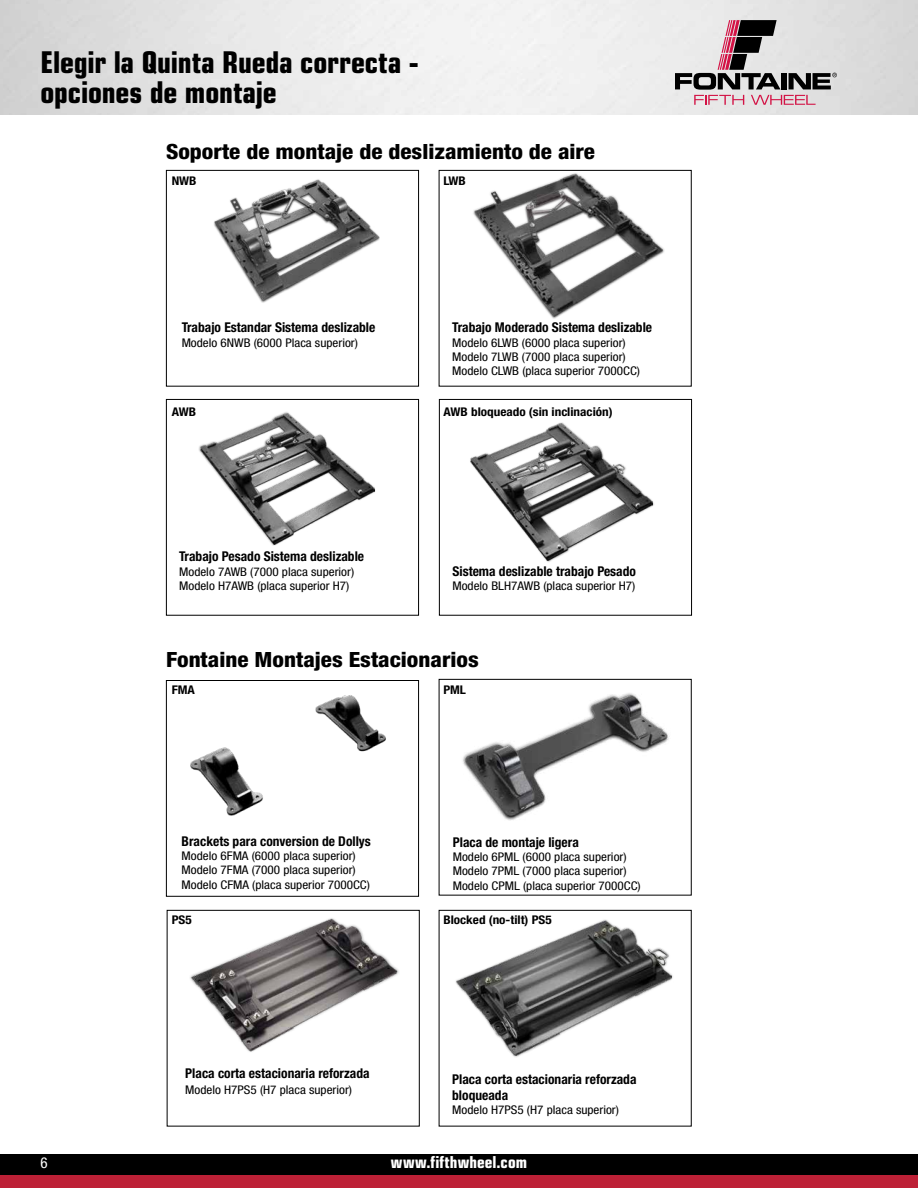
<style>
.page{position:relative;width:918px;height:1188px;background:#fff}
.page>*{position:absolute;margin:0;border:0;box-sizing:border-box;transform-origin:0 0}
.t1{font:700 condensed 30px/30px "Eurostile";letter-spacing:-.005em;color:#000}
.t2{font:800 condensed 21px "Helvetica Neue";color:#000;scale:1.1 1}
.t3{font:700 condensed 16.5px "Eurostile";letter-spacing:.01em;color:#fff}
.t4{font:condensed 15px "Helvetica Neue";color:#fff}
.t5{font:700 condensed 13.5px/16.2px "Helvetica Neue";color:#000}
.t6{font:condensed 12px/14.4px "Helvetica Neue";color:#000;scale:1.1 1}
.t7{font:700 condensed 12px "Helvetica Neue";color:#000;scale:1.1 1}
</style>
<div class="page">
<svg style="left:675px;top:20px;width:162px;height:85px;background:#b4aaad"></svg>
<div style="left:0;top:1174px;width:918px;height:14px;background:#bd2036"></div>
<div style="left:0;top:1154px;width:918px;height:20px;background:#000"></div>
<div style="left:166px;top:170px;width:253px;height:217px;border:1px solid #000"></div>
<div style="left:439px;top:399px;width:253px;height:217px;border:1px solid #000"></div>
<div style="left:439px;top:910px;width:253px;height:216px;border:1px solid #000"></div>
<div style="left:439px;top:170px;width:253px;height:217px;border:1px solid #000"></div>
<div style="left:439px;top:679px;width:253px;height:217px;border:1px solid #000"></div>
<div style="left:166px;top:680px;width:253px;height:217px;border:1px solid #000"></div>
<div style="left:166px;top:399px;width:253px;height:217px;border:1px solid #000"></div>
<div style="left:167px;top:910px;width:253px;height:216px;border:1px solid #000"></div>
<img style="left:214px;top:179px;width:166px;height:124px">
<img style="left:471px;top:424px;width:182px;height:137px">
<img style="left:457px;top:921px;width:214px;height:135px">
<img style="left:473px;top:173px;width:192px;height:146px">
<img style="left:463px;top:693px;width:206px;height:128px">
<img style="left:200px;top:414px;width:174px;height:131px">
<img style="left:190px;top:918px;width:209px;height:134px">
<img style="left:190px;top:695px;width:196px;height:121px">
<h1 class="t1" style="left:40px;top:47px;width:380px">Elegir la Quinta Rueda correcta - opciones de montaje</h1>
<h2 class="t2" style="left:166px;top:138px;width:391px">Soporte de montaje de deslizamiento de aire</h2>
<p class="t7" style="left:172px;top:174px;width:24px">NWB</p>
<p class="t7" style="left:443px;top:174px;width:22px">LWB</p>
<p class="t5" style="left:182px;top:319px;width:195px">Trabajo Estandar Sistema deslizable</p>
<p class="t6" style="left:182px;top:335px;width:162px">Modelo 6NWB (6000 Placa superior)</p>
<p class="t5" style="left:452px;top:319px;width:202px">Trabajo Moderado Sistema deslizable</p>
<p class="t6" style="left:452px;top:335px;width:172px">Modelo 6LWB (6000 placa superior)<br>Modelo 7LWB (7000 placa superior)<br>Modelo CLWB (placa superior 7000CC)</p>
<p class="t7" style="left:172px;top:404px;width:24px">AWB</p>
<p class="t7" style="left:443px;top:404px;width:155px">AWB bloqueado (sin inclinación)</p>
<p class="t5" style="left:179px;top:548px;width:186px">Trabajo Pesado Sistema deslizable</p>
<p class="t6" style="left:179px;top:564px;width:161px">Modelo 7AWB (7000 placa superior)<br>Modelo H7AWB (placa superior H7)</p>
<p class="t5" style="left:452px;top:563px;width:185px">Sistema deslizable trabajo Pesado</p>
<p class="t6" style="left:452px;top:579px;width:168px">Modelo BLH7AWB (placa superior H7)</p>
<h2 class="t2" style="left:166px;top:647px;width:286px">Fontaine Montajes Estacionarios</h2>
<p class="t7" style="left:172px;top:682px;width:23px">FMA</p>
<p class="t7" style="left:443px;top:682px;width:22px">PML</p>
<p class="t5" style="left:182px;top:833px;width:191px">Brackets para conversion de Dollys</p>
<p class="t6" style="left:182px;top:848px;width:173px">Modelo 6FMA (6000 placa superior)<br>Modelo 7FMA (7000 placa superior)<br>Modelo CFMA (placa superior 7000CC)</p>
<p class="t7" style="left:172px;top:912px;width:20px">PS5</p>
<p class="t5" style="left:185px;top:1065px;width:186px">Placa corta estacionaria reforzada</p>
<p class="t6" style="left:185px;top:1082px;width:153px">Modelo H7PS5 (H7 placa superior)</p>
<p class="t5" style="left:453px;top:834px;width:128px">Placa de montaje ligera</p>
<p class="t6" style="left:453px;top:849px;width:172px">Modelo 6PML (6000 placa superior)<br>Modelo 7PML (7000 placa superior)<br>Modelo CPML (placa superior 7000CC)</p>
<p class="t7" style="left:443px;top:912px;width:100px">Blocked (no-tilt) PS5</p>
<p class="t5" style="left:452px;top:1070px;width:186px">Placa corta estacionaria reforzada bloqueada</p>
<p class="t6" style="left:452px;top:1103px;width:153px">Modelo H7PS5 (H7 placa superior)</p>
<p class="t4" style="left:40px;top:1154px;width:9px">6</p>
<h3 class="t3" style="left:391px;top:1152px;width:138px">www.fifthwheel.com</h3>
</div>
